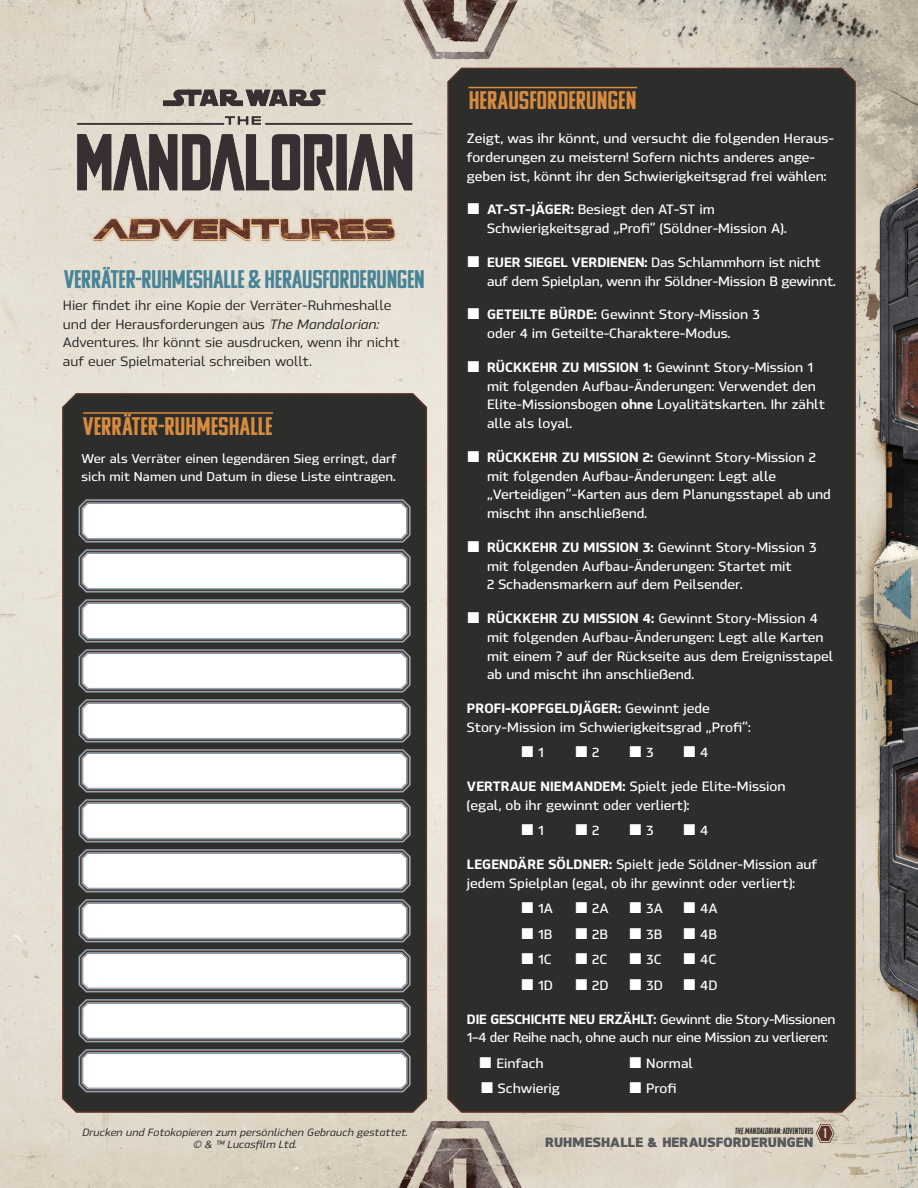
<style>
.page{position:relative;width:918px;height:1188px;background:#fff}
.page>*{position:absolute;margin:0;border:0;box-sizing:border-box;transform-origin:0 0}
.t1{font:25.5px "Komu A";letter-spacing:-.02em;color:#488496;scale:1.12 1}
.t2{font:25.5px "Komu A";letter-spacing:-.01em;color:#d78b3e;scale:1.14 1}
.t3{font:13.8px "Komu A";color:#e3dbc9}
.t4{font:600 13.5px/18.8px "Hackman";color:#fff}
.t5{font:500 13.5px/18.8px "Hackman";color:#231f20}
.t6{font:600 13.5px/18.8px "Hackman";letter-spacing:-.02em;color:#fff}
.t7{font:900 13.5px "Hackman";letter-spacing:.01em;color:#58595c}
.t8{font:600 12.75px/18.8px "Hackman";color:#fff}
.t9{font:italic 500 10.5px/12.6px "Hackman";color:#231f20;text-align:center}
.t10{font:9px "Komu A";color:#2d2e2c}
.s1{font-style:italic}
.s2{font-size:13.5px}
.s3{font-weight:800}
</style>
<div class="page">
<img style="left:0;top:0;width:918px;height:1188px">
<svg style="left:816px;top:1124px;width:19px;height:19px"></svg>
<div style="left:447px;top:66px;width:410px;height:1048px;background:#2d2e2c"></div>
<img style="left:63px;top:67px;width:364px;height:190px">
<svg style="left:61px;top:392px;width:367px;height:722px;background:#4c4a46"></svg>
<svg style="left:76px;top:495px;width:337px;height:600px"></svg>
<svg style="left:468px;top:203px;width:11px;height:11px"></svg>
<svg style="left:468px;top:256px;width:11px;height:11px"></svg>
<svg style="left:468px;top:308px;width:11px;height:11px"></svg>
<svg style="left:468px;top:361px;width:11px;height:11px"></svg>
<svg style="left:468px;top:451px;width:11px;height:11px"></svg>
<svg style="left:468px;top:541px;width:11px;height:11px"></svg>
<svg style="left:468px;top:612px;width:11px;height:11px"></svg>
<svg style="left:522px;top:746px;width:11px;height:11px"></svg>
<svg style="left:576px;top:746px;width:11px;height:11px"></svg>
<svg style="left:630px;top:746px;width:11px;height:11px"></svg>
<svg style="left:684px;top:746px;width:11px;height:11px"></svg>
<svg style="left:522px;top:824px;width:11px;height:11px"></svg>
<svg style="left:576px;top:824px;width:11px;height:11px"></svg>
<svg style="left:630px;top:824px;width:11px;height:11px"></svg>
<svg style="left:684px;top:824px;width:11px;height:11px"></svg>
<svg style="left:522px;top:902px;width:11px;height:11px"></svg>
<svg style="left:576px;top:902px;width:11px;height:11px"></svg>
<svg style="left:630px;top:902px;width:11px;height:11px"></svg>
<svg style="left:684px;top:902px;width:11px;height:11px"></svg>
<svg style="left:522px;top:928px;width:11px;height:11px"></svg>
<svg style="left:576px;top:928px;width:11px;height:11px"></svg>
<svg style="left:630px;top:928px;width:11px;height:11px"></svg>
<svg style="left:684px;top:928px;width:11px;height:11px"></svg>
<svg style="left:522px;top:953px;width:11px;height:11px"></svg>
<svg style="left:576px;top:953px;width:11px;height:11px"></svg>
<svg style="left:630px;top:953px;width:11px;height:11px"></svg>
<svg style="left:684px;top:953px;width:11px;height:11px"></svg>
<svg style="left:522px;top:979px;width:11px;height:11px"></svg>
<svg style="left:576px;top:979px;width:11px;height:11px"></svg>
<svg style="left:630px;top:979px;width:11px;height:11px"></svg>
<svg style="left:684px;top:979px;width:11px;height:11px"></svg>
<svg style="left:480px;top:1057px;width:11px;height:11px"></svg>
<svg style="left:630px;top:1057px;width:11px;height:11px"></svg>
<svg style="left:482px;top:1082px;width:11px;height:11px"></svg>
<svg style="left:630px;top:1082px;width:11px;height:11px"></svg>
<h1 class="t1" style="left:64px;top:266px;width:324px">VERRÄTER-RUHMESHALLE &amp; HERAUSFORDERUNGEN</h1>
<p class="t5" style="left:63px;top:295px;width:338px">Hier findet ihr eine Kopie der Verräter-Ruhmeshalle und der Herausforderungen aus <span class="s1">The Mandalorian:<br></span>Adventures. Ihr könnt sie ausdrucken, wenn ihr nicht auf euer Spielmaterial schreiben wollt.</p>
<h1 class="t2" style="left:83px;top:413px;width:168px">VERRÄTER-RUHMESHALLE</h1>
<p class="t8" style="left:82px;top:448px;width:317px">Wer als Verräter einen legendären Sieg erringt, darf sich mit Namen und Datum in diese Liste eintragen<span class="s2">.</span></p>
<p class="t9" style="left:82px;top:1125px;width:327px">Drucken und Fotokopieren zum persönlichen Gebrauch gestattet. © &amp; ™ Lucasfilm Ltd.</p>
<h1 class="t2" style="left:468px;top:87px;width:149px">HERAUSFORDERUNGEN</h1>
<p class="t4" style="left:467px;top:128px;width:369px">Zeigt, was ihr könnt, und versucht die folgenden Heraus&shy;forderungen zu meistern! Sofern nichts anderes ange&shy;geben ist, könnt ihr den Schwierigkeitsgrad frei wählen:</p>
<p class="t4" style="left:487px;top:199px;width:301px"><span class="s3">AT-ST-JÄGER:</span> Besiegt den AT-ST im<br>Schwierigkeitsgrad „Profi“ (Söldner-Mission A).</p>
<p class="t4" style="left:487px;top:252px;width:350px"><span class="s3">EUER SIEGEL VERDIENEN:</span> Das Schlammhorn ist nicht auf dem Spielplan, wenn ihr Söldner-Mission B gewinnt.</p>
<p class="t4" style="left:487px;top:304px;width:274px"><span class="s3">GETEILTE BÜRDE:</span> Gewinnt Story-Mission 3 oder 4 im Geteilte-Charaktere-Modus.</p>
<p class="t4" style="left:487px;top:357px;width:340px"><span class="s3">RÜCKKEHR ZU MISSION 1:</span> Gewinnt Story-Mission 1 mit folgenden Aufbau-Änderungen: Verwendet den Elite-Missionsbogen <span class="s3">ohne</span> Loyalitätskarten. Ihr zählt alle als loyal.</p>
<p class="t4" style="left:487px;top:447px;width:345px"><span class="s3">RÜCKKEHR ZU MISSION 2:</span> Gewinnt Story-Mission 2 mit folgenden Aufbau-Änderungen: Legt alle „Verteidigen“-Karten aus dem Planungsstapel ab und mischt ihn anschließend.</p>
<p class="t4" style="left:487px;top:537px;width:331px"><span class="s3">RÜCKKEHR ZU MISSION 3:</span> Gewinnt Story-Mission 3 mit folgenden Aufbau-Änderungen: Startet mit<br>2 Schadensmarkern auf dem Peilsender.</p>
<p class="t4" style="left:487px;top:608px;width:348px"><span class="s3">RÜCKKEHR ZU MISSION 4:</span> Gewinnt Story-Mission 4 mit folgenden Aufbau-Änderungen: Legt alle Karten mit einem ? auf der Rückseite aus dem Ereignisstapel ab und mischt ihn anschließend.</p>
<p class="t4" style="left:467px;top:698px;width:285px"><span class="s3">PROFI-KOPFGELDJÄGER:</span> Gewinnt jede<br>Story-Mission im Schwierigkeitsgrad „Profi“:</p>
<p class="t4" style="left:538px;top:742px;width:7px">1</p>
<p class="t4" style="left:592px;top:742px;width:9px">2</p>
<p class="t4" style="left:646px;top:742px;width:9px">3</p>
<p class="t4" style="left:700px;top:742px;width:10px">4</p>
<p class="t4" style="left:467px;top:776px;width:320px"><span class="s3">VERTRAUE NIEMANDEM:</span> Spielt jede Elite-Mission (egal, ob ihr gewinnt oder verliert):</p>
<p class="t4" style="left:538px;top:820px;width:7px">1</p>
<p class="t4" style="left:592px;top:820px;width:9px">2</p>
<p class="t4" style="left:646px;top:820px;width:9px">3</p>
<p class="t4" style="left:700px;top:820px;width:10px">4</p>
<p class="t4" style="left:467px;top:854px;width:352px"><span class="s3">LEGENDÄRE SÖLDNER:</span> Spielt jede Söldner-Mission auf jedem Spielplan (egal, ob ihr gewinnt oder verliert):</p>
<p class="t4" style="left:538px;top:898px;width:16px">1A</p>
<p class="t4" style="left:592px;top:898px;width:18px">2A</p>
<p class="t4" style="left:646px;top:898px;width:18px">3A</p>
<p class="t4" style="left:700px;top:898px;width:19px">4A</p>
<p class="t4" style="left:538px;top:924px;width:16px">1B</p>
<p class="t4" style="left:592px;top:924px;width:17px">2B</p>
<p class="t4" style="left:646px;top:924px;width:18px">3B</p>
<p class="t4" style="left:700px;top:924px;width:18px">4B</p>
<p class="t4" style="left:538px;top:949px;width:15px">1C</p>
<p class="t4" style="left:592px;top:949px;width:17px">2C</p>
<p class="t4" style="left:646px;top:949px;width:17px">3C</p>
<p class="t4" style="left:700px;top:949px;width:18px">4C</p>
<p class="t4" style="left:538px;top:975px;width:16px">1D</p>
<p class="t4" style="left:592px;top:975px;width:18px">2D</p>
<p class="t4" style="left:646px;top:975px;width:18px">3D</p>
<p class="t4" style="left:700px;top:975px;width:19px">4D</p>
<p class="t6" style="left:467px;top:1008px;width:370px"><span class="s3">DIE GESCHICHTE NEU ERZÄHLT:</span> Gewinnt die Story-Missionen<br>1–4 der Reihe nach, ohne auch nur eine Mission zu verlieren:</p>
<p class="t4" style="left:496px;top:1053px;width:49px">Einfach</p>
<p class="t4" style="left:646px;top:1053px;width:48px">Normal</p>
<p class="t4" style="left:498px;top:1078px;width:64px">Schwierig</p>
<p class="t4" style="left:646px;top:1078px;width:32px">Profi</p>
<p class="t10" style="left:735px;top:1127px;width:80px">THE MANDALORIAN:ADVENTURES</p>
<p class="t7" style="left:545px;top:1131px;width:270px">RUHMESHALLE &amp; HERAUSFORDERUNGEN</p>
<p class="t3" style="left:824px;top:1126px;width:5px">1</p>
</div>
